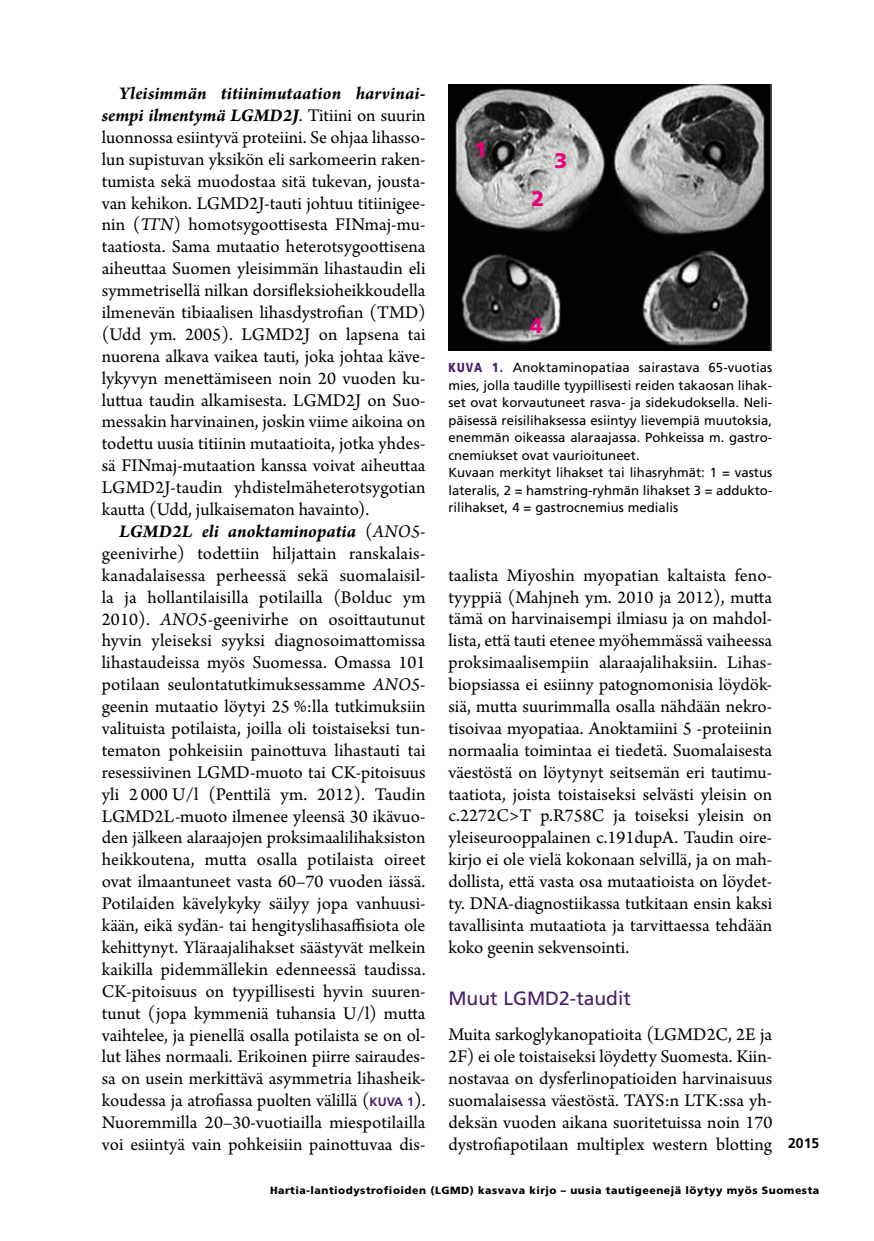
<style>
.page{position:relative;width:874px;height:1241px;background:#fff}
.page>*{position:absolute;margin:0;border:0;box-sizing:border-box;transform-origin:0 0}
.t1{font:900 21px "Frutiger LT Std";color:#e5007c}
.t2{font:19.25px "Frutiger LT Std";color:#471c68}
.t3{font:18.9px/21.9px "Arno Pro";color:#000;text-align:justify}
.t4{font:700 14px "Frutiger LT Std";color:#000}
.t5{font:13.12px/17.5px "Frutiger LT Std";color:#000}
.t6{font:900 10.5px "Frutiger LT Std";letter-spacing:.05em;color:#000}
.s1{font-weight:700;font-style:italic}
.s2{font-style:italic}
.s3{font-family:"Frutiger LT Std";font-weight:700;font-size:12.25px;color:#471c68}
.s4{font-weight:900;color:#471c68}
</style>
<div class="page">
<img style="left:448px;top:84px;width:323px;height:266px">
<p class="t3" style="left:102px;top:83px;width:325px;text-indent:17px"><span class="s1">Yleisimmän titiinimutaation harvinai&shy;sempi ilmentymä LGMD2J</span>. Titiini on suurin luonnossa esiintyvä proteiini. Se ohjaa lihasso&shy;lun supistuvan yksikön eli sarkomeerin raken&shy;tumista sekä muodostaa sitä tukevan, jousta&shy;van kehikon. LGMD2J-tauti johtuu titiinigee&shy;nin (<span class="s2">TTN</span>) homotsygoottisesta FINmaj-mu&shy;taatiosta. Sama mutaatio heterotsygoottisena aiheuttaa Suomen yleisimmän lihastaudin eli symmetrisellä nilkan dorsifleksioheikkoudella ilmenevän tibiaalisen lihasdystrofian (TMD) (Udd ym. 2005). LGMD2J on lapsena tai nuorena alkava vaikea tauti, joka johtaa käve&shy;lykyvyn menettämiseen noin 20 vuoden ku&shy;luttua taudin alkamisesta. LGMD2J on Suo&shy;messakin harvinainen, joskin viime aikoina on todettu uusia titiinin mutaatioita, jotka yhdes&shy;sä FINmaj-mutaation kanssa voivat aiheuttaa LGMD2J-taudin yhdistelmäheterotsygotian kautta (Udd, julkaisematon havainto).</p>
<p class="t3" style="left:102px;top:521px;width:325px;text-indent:17px"><span class="s1">LGMD2L eli anoktaminopatia</span> (<span class="s2">ANO5</span>- geenivirhe) todettiin hiljattain ranskalais&shy;kanadalaisessa perheessä sekä suomalaisil&shy;la ja hollantilaisilla potilailla (Bolduc ym 2010). <span class="s2">ANO5</span>-geenivirhe on osoittautunut hyvin yleiseksi syyksi diagnosoimattomissa lihastaudeissa myös Suomessa. Omassa 101 potilaan seulontatutkimuksessamme <span class="s2">ANO5</span>- geenin mutaatio löytyi 25 %:lla tutkimuksiin valituista potilaista, joilla oli toistaiseksi tun&shy;tematon pohkeisiin painottuva lihastauti tai resessiivinen LGMD-muoto tai CK-pitoisuus yli 2 000 U/l (Penttilä ym. 2012). Taudin LGMD2L-muoto ilmenee yleensä 30 ikävuo&shy;den jälkeen alaraajojen proksimaalilihaksiston heikkoutena, mutta osalla potilaista oireet ovat ilmaantuneet vasta 60–70 vuoden iässä.<br>Potilaiden kävelykyky säilyy jopa vanhuusi&shy;kään, eikä sydän- tai hengityslihasaffisiota ole kehittynyt. Yläraajalihakset säästyvät melkein kaikilla pidemmällekin edenneessä taudissa.<br>CK-pitoisuus on tyypillisesti hyvin suuren&shy;tunut (jopa kymmeniä tuhansia U/l) mutta vaihtelee, ja pienellä osalla potilaista se on ol&shy;lut lähes normaali. Erikoinen piirre sairaudes&shy;sa on usein merkittävä asymmetria lihasheik&shy;koudessa ja atrofiassa puolten välillä (<span class="s3">KUVA 1</span>).<br>Nuoremmilla 20–30-vuotiailla miespotilailla voi esiintyä vain pohkeisiin painottuvaa dis-</p>
<p class="t1" style="left:474px;top:137px;width:14px">1</p>
<p class="t1" style="left:531px;top:186px;width:14px">2</p>
<p class="t1" style="left:554px;top:148px;width:14px">3</p>
<p class="t1" style="left:530px;top:313px;width:14px">4</p>
<p class="t5" style="left:448px;top:359px;width:325px"><span class="s4">KUVA 1.</span> Anoktaminopatiaa sairastava 65-vuotias mies, jolla taudille tyypillisesti reiden takaosan lihak&shy;set ovat korvautuneet rasva- ja sidekudoksella. Neli&shy;päisessä reisilihaksessa esiintyy lievempiä muutoksia, enemmän oikeassa alaraajassa. Pohkeissa m. gastro&shy;cnemiukset ovat vaurioituneet.<br>Kuvaan merkityt lihakset tai lihasryhmät: 1 = vastus lateralis, 2 = hamstring-ryhmän lihakset 3 = addukto&shy;rilihakset, 4 = gastrocnemius medialis</p>
<p class="t3" style="left:448px;top:565px;width:325px">taalista Miyoshin myopatian kaltaista feno&shy;tyyppiä (Mahjneh ym. 2010 ja 2012), mutta tämä on harvinaisempi ilmiasu ja on mahdol&shy;lista, että tauti etenee myöhemmässä vaiheessa proksimaalisempiin alaraajalihaksiin. Lihas&shy;biopsiassa ei esiinny patognomonisia löydök&shy;siä, mutta suurimmalla osalla nähdään nekro&shy;tisoivaa myopatiaa. Anoktamiini 5 ‑proteiinin normaalia toimintaa ei tiedetä. Suomalaisesta väestöstä on löytynyt seitsemän eri tautimu&shy;taatiota, joista toistaiseksi selvästi yleisin on c.2272C&gt;T p.R758C ja toiseksi yleisin on yleiseurooppalainen c.191dupA. Taudin oire&shy;kirjo ei ole vielä kokonaan selvillä, ja on mah&shy;dollista, että vasta osa mutaatioista on löydet&shy;ty. DNA-diagnostiikassa tutkitaan ensin kaksi tavallisinta mutaatiota ja tarvittaessa tehdään koko geenin sekvensointi.</p>
<p class="t2" style="left:448px;top:987px;width:184px">Muut LGMD2-taudit</p>
<p class="t3" style="left:448px;top:1024px;width:325px">Muita sarkoglykanopatioita (LGMD2C, 2E ja 2F) ei ole toistaiseksi löydetty Suomesta. Kiin&shy;nostavaa on dysferlinopatioiden harvinaisuus suomalaisessa väestöstä. TAYS:n LTK:ssa yh&shy;deksän vuoden aikana suoritetuissa noin 170 dystrofiapotilaan multiplex western blotting</p>
<p class="t4" style="left:787px;top:1134px;width:33px">2015</p>
<p class="t6" style="left:270px;top:1183px;width:550px">Hartia-lantiodystrofioiden (LGMD) kasvava kirjo – uusia tautigeenejä löytyy myös Suomesta</p>
</div>
